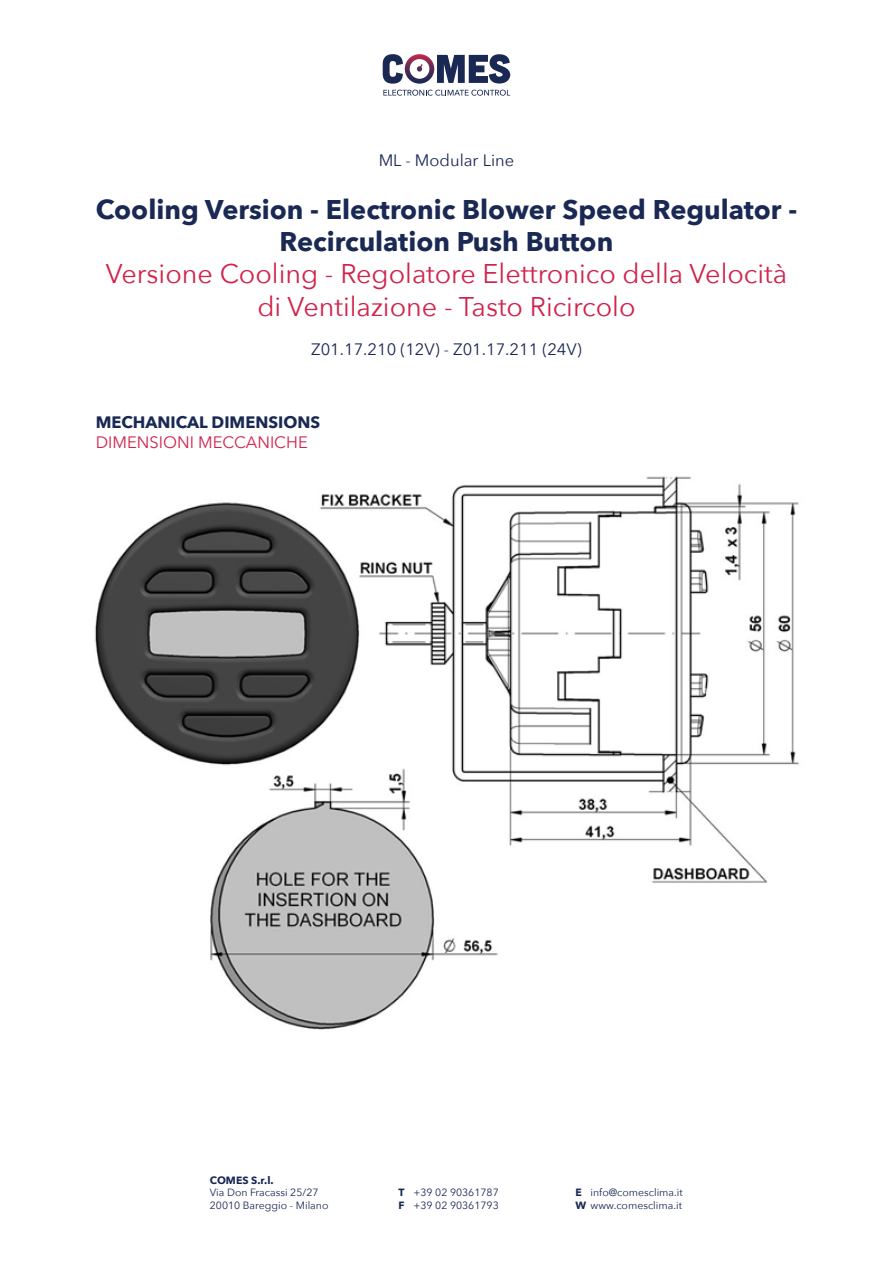
<style>
.page{position:relative;width:893px;height:1263px;background:#fff}
.page>*{position:absolute;margin:0;border:0;box-sizing:border-box;transform-origin:0 0}
.Name_IT{font:27px/32.4px "Avenir Next";color:#d0234b;text-align:center}
.Name_ENG{font:700 27px/32.4px "Avenir Next";color:#1a2954;text-align:center}
.Artikelnummer{font:16.5px "Avenir Next";color:#1a2954}
.Daten_ENG{font:700 16.5px "Avenir Next";color:#1a2954}
.Daten_IT{font:16.5px "Avenir Next";color:#d0234b}
.Serie{font:16.5px "Avenir Next";color:#1a2954}
.t1{font:10.5px/12.6px "Avenir Next";color:#1a2954}
.t2{font:700 10.5px "Avenir Next";color:#1a2954}
.s1{font-weight:700}
</style>
<div class="page">
<svg style="left:383px;top:90px;width:127px;height:6px"></svg>
<svg style="left:383px;top:54px;width:127px;height:30px"></svg>
<img style="left:95px;top:476px;width:704px;height:554px">
<p class="Serie" style="left:379px;top:147px;width:137px">ML - Modular Line</p>
<p class="Name_ENG" style="left:96px;top:192px;width:703px">Cooling Version - Electronic Blower Speed Regulator -<br>Recirculation Push Button</p>
<p class="Name_IT" style="left:106px;top:257px;width:683px">Versione Cooling - Regolatore Elettronico della Velocità di Ventilazione - Tasto Ricircolo</p>
<p class="Artikelnummer" style="left:311px;top:336px;width:272px">Z01.17.210 (12V) - Z01.17.211 (24V)</p>
<p class="Daten_ENG" style="left:96px;top:408px;width:226px">MECHANICAL DIMENSIONS</p>
<p class="Daten_IT" style="left:96px;top:428px;width:214px">DIMENSIONI MECCANICHE</p>
<p class="t2" style="left:210px;top:1171px;width:65px">COMES S.r.l.</p>
<p class="t1" style="left:210px;top:1186px;width:120px">Via Don Fracassi 25/27<br>20010 Bareggio - Milano</p>
<p class="t1" style="left:398px;top:1186px;width:102px"><span class="s1">T</span> +39 02 90361787<br><span class="s1">F</span> +39 02 90361793</p>
<p class="t1" style="left:576px;top:1186px;width:109px"><span class="s1">E</span> info@comesclima.it<br><span class="s1">W</span> www.comesclima.it</p>
</div>
